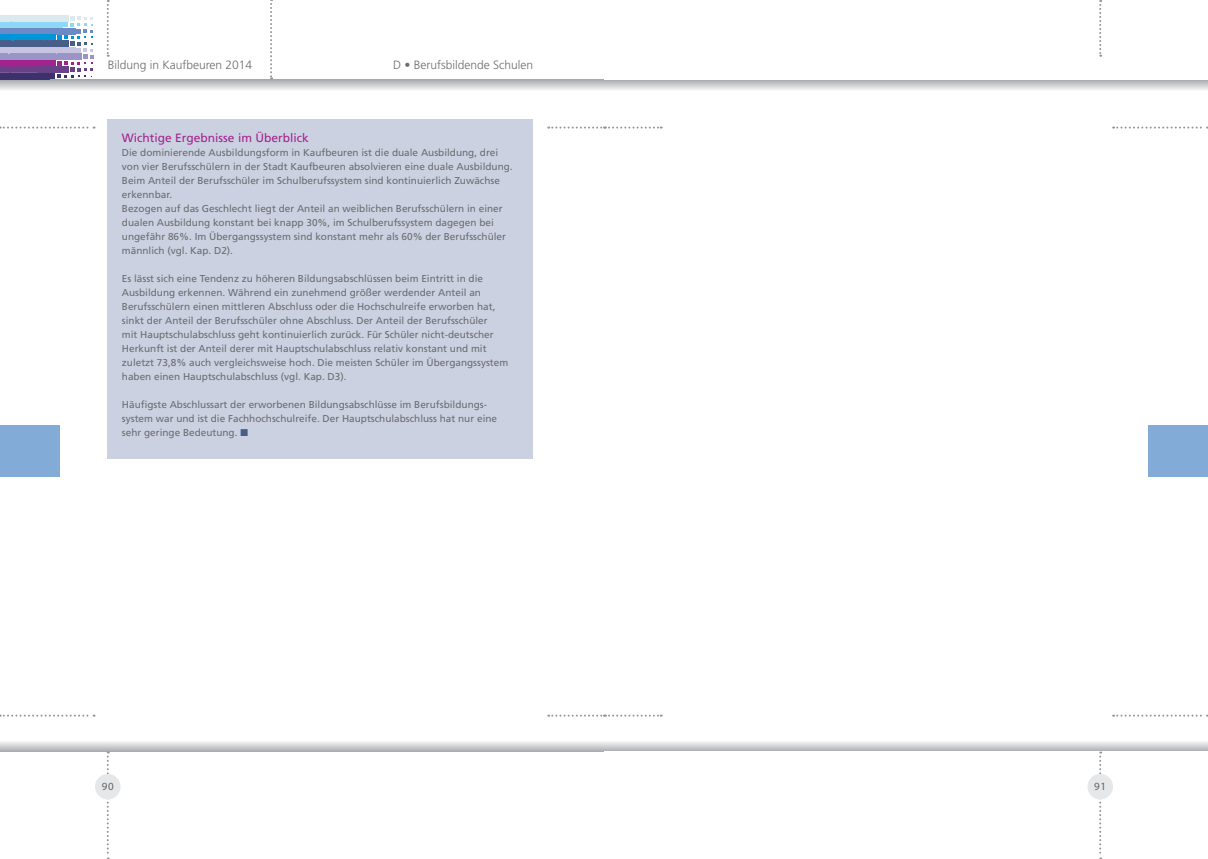
<style>
.page{position:relative;width:1208px;height:859px;background:#fff}
.page>*{position:absolute;margin:0;border:0;box-sizing:border-box;transform-origin:0 0}
.t1{font:300 12px "Frutiger";color:#6c6d70}
.t2{font:12px "Frutiger";color:#a2238e}
.t3{font:11px "Myriad Pro";color:#636366}
.t4{font:10px/14px "Frutiger";color:#6c6d70}
.s1{color:#485e88}
</style>
<div class="page">
<div style="left:108px;top:119px;width:425px;height:339px;background:#ccd1e1"></div>
<svg style="left:604px;top:80px;width:604px;height:10px;background:#cdced1"></svg>
<svg style="left:0;top:79px;width:604px;height:11px;background:#c9cacd"></svg>
<svg style="left:0;top:742px;width:604px;height:9px;background:#cecfd2"></svg>
<svg style="left:604px;top:742px;width:604px;height:9px;background:#cecfd2"></svg>
<div style="left:37px;top:21px;width:7px;height:7px;background:#8dd7f7"></div>
<div style="left:37px;top:28px;width:8px;height:6px;background:#6c8bc6"></div>
<div style="left:37px;top:34px;width:7px;height:7px;background:#0095d9"></div>
<div style="left:37px;top:41px;width:8px;height:6px;background:#485e88"></div>
<div style="left:37px;top:47px;width:8px;height:7px;background:#c6c4e1"></div>
<div style="left:37px;top:54px;width:8px;height:6px;background:#9a94c8"></div>
<div style="left:37px;top:60px;width:7px;height:6px;background:#a2238e"></div>
<div style="left:37px;top:66px;width:7px;height:7px;background:#674287"></div>
<div style="left:37px;top:73px;width:7px;height:6px;background:#3d316d"></div>
<div style="left:37px;top:15px;width:7px;height:6px;background:#ddeaed"></div>
<svg style="left:44px;top:15px;width:50px;height:64px"></svg>
<div style="left:11px;top:21px;width:26px;height:7px;background:#8dd7f7"></div>
<div style="left:7px;top:28px;width:30px;height:6px;background:#6c8bc6"></div>
<div style="left:12px;top:34px;width:25px;height:7px;background:#0095d9"></div>
<div style="left:7px;top:41px;width:30px;height:6px;background:#485e88"></div>
<div style="left:7px;top:47px;width:30px;height:7px;background:#c6c4e1"></div>
<div style="left:7px;top:54px;width:30px;height:6px;background:#9a94c8"></div>
<div style="left:12px;top:60px;width:25px;height:6px;background:#a2238e"></div>
<div style="left:9px;top:66px;width:28px;height:7px;background:#674287"></div>
<div style="left:12px;top:73px;width:25px;height:6px;background:#3d316d"></div>
<div style="left:9px;top:15px;width:28px;height:6px;background:#ddeaed"></div>
<div style="left:0;top:21px;width:12px;height:7px;background:#8dd7f7"></div>
<div style="left:0;top:28px;width:9px;height:6px;background:#6c8bc6"></div>
<div style="left:0;top:34px;width:14px;height:7px;background:#0095d9"></div>
<div style="left:0;top:41px;width:11px;height:6px;background:#485e88"></div>
<div style="left:0;top:47px;width:9px;height:7px;background:#c6c4e1"></div>
<div style="left:0;top:54px;width:8px;height:6px;background:#9a94c8"></div>
<div style="left:0;top:60px;width:14px;height:6px;background:#a2238e"></div>
<div style="left:0;top:66px;width:11px;height:7px;background:#674287"></div>
<div style="left:0;top:73px;width:15px;height:6px;background:#3d316d"></div>
<div style="left:0;top:15px;width:11px;height:6px;background:#ddeaed"></div>
<svg style="left:107px;top:0;width:2px;height:57px"></svg>
<div style="left:0;top:425px;width:60px;height:51px;background:#83abd8"></div>
<div style="left:1148px;top:425px;width:60px;height:51px;background:#83abd8"></div>
<svg style="left:270px;top:0;width:2px;height:79px"></svg>
<svg style="left:0;top:127px;width:95px;height:2px"></svg>
<svg style="left:1113px;top:127px;width:95px;height:2px"></svg>
<svg style="left:548px;top:127px;width:113px;height:2px"></svg>
<svg style="left:0;top:715px;width:95px;height:2px"></svg>
<svg style="left:1113px;top:715px;width:95px;height:2px"></svg>
<svg style="left:548px;top:715px;width:113px;height:2px"></svg>
<svg style="left:107px;top:751px;width:2px;height:108px"></svg>
<svg style="left:1099px;top:751px;width:2px;height:108px"></svg>
<svg style="left:1099px;top:0;width:2px;height:57px"></svg>
<div style="left:95px;top:774px;width:25px;height:25px;background:#e6e7e9;border-radius:50%"></div>
<div style="left:1087px;top:774px;width:26px;height:25px;background:#e6e7e9;border-radius:50%"></div>
<p class="t1" style="left:108px;top:58px;width:146px">Bildung in Kaufbeuren 2014</p>
<p class="t1" style="left:393px;top:58px;width:142px">D • Berufsbildende Schulen</p>
<p class="t2" style="left:122px;top:130px;width:188px">Wichtige Ergebnisse im Überblick</p>
<p class="t4" style="left:122px;top:145px;width:392px">Die dominierende Ausbildungsform in Kaufbeuren ist die duale Ausbildung, drei von vier Berufsschülern in der Stadt Kaufbeuren absolvieren eine duale Ausbildung.<br>Beim Anteil der Berufsschüler im Schulberufssystem sind kontinuierlich Zuwächse erkennbar.<br>Bezogen auf das Geschlecht liegt der Anteil an weiblichen Berufsschülern in einer dualen Ausbildung konstant bei knapp 30%, im Schulberufssystem dagegen bei ungefähr 86%. Im Übergangssystem sind konstant mehr als 60% der Berufsschüler männlich (vgl. Kap. D2).</p>
<p class="t4" style="left:122px;top:271px;width:388px">Es lässt sich eine Tendenz zu höheren Bildungsabschlüssen beim Eintritt in die Ausbildung erkennen. Während ein zunehmend größer werdender Anteil an Berufsschülern einen mittleren Abschluss oder die Hochschulreife erworben hat, sinkt der Anteil der Berufsschüler ohne Abschluss. Der Anteil der Berufsschüler<br>mit Hauptschulabschluss geht kontinuierlich zurück. Für Schüler nicht-deutscher Herkunft ist der Anteil derer mit Hauptschulabschluss relativ konstant und mit zuletzt 73,8% auch vergleichsweise hoch. Die meisten Schüler im Übergangssystem haben einen Hauptschulabschluss (vgl. Kap. D3).</p>
<p class="t4" style="left:122px;top:397px;width:377px">Häufigste Abschlussart der erworbenen Bildungsabschlüsse im Berufsbildungs - system war und ist die Fachhochschulreife. Der Hauptschulabschluss hat nur eine sehr geringe Bedeutung. <span class="s1">■</span></p>
<p class="t3" style="left:102px;top:779px;width:13px">90</p>
<p class="t3" style="left:1094px;top:779px;width:13px">91</p>
</div>
